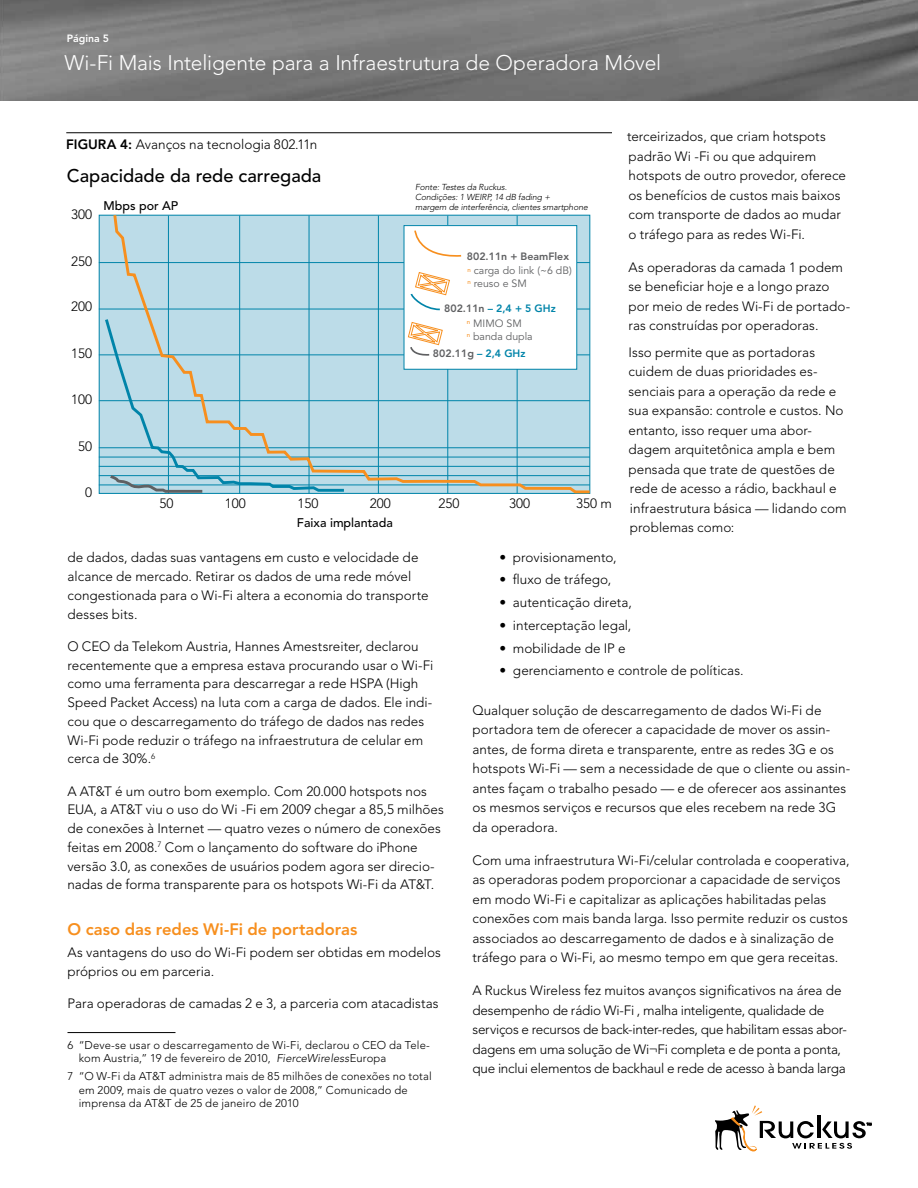
<style>
.page{position:relative;width:918px;height:1188px;background:#fff}
.page>*{position:absolute;margin:0;border:0;box-sizing:border-box;transform-origin:0 0}
.t1{font:300 21px "Avenir LT Std";letter-spacing:-.005em;color:#fff}
.t2{font:500 18.3px "Avenir LT Std";color:#000}
.t3{font:800 16.5px "Avenir LT Std";color:#f78f1e}
.t4{font:300 13.5px/19.5px "Avenir LT Std";color:#000}
.t5{font:500 12.45px "Avenir LT Std";color:#000}
.t6{font:300 11.25px/13.5px "Avenir LT Std";letter-spacing:.015em;color:#000}
.t7{font:10.65px "Avenir LT Std";color:#5f6062}
.t8{font:800 10.65px "Avenir LT Std";color:#5f6062}
.t9{font:800 10.65px "Avenir LT Std";color:#0084a9}
.t10{font:800 10.5px "Avenir LT Std";color:#fff}
.t11{font:italic 300 8.7px/10.4px "Avenir LT Std";letter-spacing:-.01em;color:#000}
.s1{font-weight:800}
.s2{color:#5f6062}
.s3{color:#0084a9}
.s4{font-style:italic}
</style>
<div class="page">
<img style="left:0;top:0;width:918px;height:100px">
<svg style="left:715px;top:1106px;width:156px;height:45px"></svg>
<hr style="left:68px;top:1032px;width:108px;height:1px;background:#000">
<hr style="left:66px;top:132px;width:546px;height:1px;background:#000">
<hr style="left:99px;top:262px;width:491px;height:1px;background:#0084a9">
<hr style="left:99px;top:309px;width:491px;height:1px;background:#0084a9">
<hr style="left:99px;top:355px;width:491px;height:1px;background:#0084a9">
<hr style="left:99px;top:400px;width:491px;height:1px;background:#0084a9">
<hr style="left:99px;top:447px;width:491px;height:1px;background:#0084a9">
<hr style="left:99px;top:457px;width:491px;height:1px;background:#0084a9">
<hr style="left:99px;top:466px;width:491px;height:1px;background:#0084a9">
<hr style="left:99px;top:475px;width:491px;height:1px;background:#0084a9">
<hr style="left:99px;top:485px;width:491px;height:1px;background:#0084a9">
<svg style="left:112px;top:214px;width:479px;height:280px;background:#b2d5e1"></svg>
<svg style="left:103px;top:316px;width:244px;height:178px;background:#aed2de"></svg>
<div style="left:404px;top:226px;width:173px;height:143px;background:#fff"></div>
<div style="left:404px;top:225px;width:173px;height:145px;border:1px solid #0084a9"></div>
<svg style="left:414px;top:230px;width:48px;height:27px"></svg>
<svg style="left:410px;top:272px;width:40px;height:39px"></svg>
<svg style="left:408px;top:322px;width:35px;height:34px"></svg>
<p class="t10" style="left:67px;top:32px;width:44px">Página 5</p>
<h1 class="t1" style="left:64px;top:50px;width:598px">Wi-Fi Mais Inteligente para a Infraestrutura de Operadora Móvel</h1>
<p class="t4" style="left:66px;top:135px;width:253px"><span class="s1">FIGURA 4:</span> Avanços na tecnologia 802.11n</p>
<h2 class="t2" style="left:67px;top:165px;width:256px">Capacidade da rede carregada</h2>
<p class="t11" style="left:415px;top:182px;width:174px">Fonte: Testes da Ruckus.<br>Condições: 1 WEIRP, 14 dB fading +<br>margem de interferência, clientes smartphone</p>
<p class="t5" style="left:104px;top:199px;width:76px">Mbps por AP</p>
<p class="t4" style="left:71px;top:204px;width:22px">300</p>
<p class="t4" style="left:71px;top:252px;width:22px">250</p>
<p class="t4" style="left:71px;top:297px;width:22px">200</p>
<p class="t4" style="left:71px;top:344px;width:22px">150</p>
<p class="t4" style="left:71px;top:390px;width:22px">100</p>
<p class="t4" style="left:78px;top:436px;width:15px">50</p>
<p class="t4" style="left:85px;top:482px;width:8px">0</p>
<p class="t8" style="left:467px;top:250px;width:104px">802.11n + BeamFlex</p>
<p class="t7" style="left:468px;top:265px;width:106px"><sup>■</sup> carga do link (~6 dB)</p>
<p class="t7" style="left:468px;top:277px;width:61px"><sup>■</sup> reuso e SM</p>
<p class="t7" style="left:467px;top:317px;width:57px"><sup>■</sup> MIMO SM</p>
<p class="t7" style="left:467px;top:330px;width:67px"><sup>■</sup> banda dupla</p>
<p class="t9" style="left:444px;top:302px;width:113px"><span class="s2">802.11n</span> – 2,4 + 5 GHz</p>
<p class="t8" style="left:433px;top:347px;width:94px">802.11g <span class="s3">– 2,4 GHz</span></p>
<p class="t4" style="left:159px;top:494px;width:15px">50</p>
<p class="t4" style="left:225px;top:494px;width:22px">100</p>
<p class="t4" style="left:297px;top:494px;width:22px">150</p>
<p class="t4" style="left:370px;top:494px;width:22px">200</p>
<p class="t4" style="left:438px;top:494px;width:22px">250</p>
<p class="t4" style="left:509px;top:494px;width:22px">300</p>
<p class="t4" style="left:576px;top:494px;width:37px">350 m</p>
<p class="t5" style="left:297px;top:515px;width:97px">Faixa implantada</p>
<p class="t4" style="left:627px;top:127px;width:221px">terceirizados, que criam hotspots padrão Wi -Fi ou que adquirem hotspots de outro provedor, oferece os benefícios de custos mais baixos com transporte de dados ao mudar o tráfego para as redes Wi-Fi.</p>
<p class="t4" style="left:628px;top:258px;width:223px">As operadoras da camada 1 podem se beneficiar hoje e a longo prazo por meio de redes Wi-Fi de portado&shy;ras construídas por operadoras.</p>
<p class="t4" style="left:628px;top:342px;width:220px">Isso permite que as portadoras cuidem de duas prioridades es&shy;senciais para a operação da rede e sua expansão: controle e custos. No entanto, isso requer uma abor&shy;dagem arquitetônica ampla e bem pensada que trate de questões de rede de acesso a rádio, backhaul e infraestrutura básica — lidando com problemas como:</p>
<p class="t4" style="left:68px;top:548px;width:363px;line-height:18.8px">de dados, dadas suas vantagens em custo e velocidade de alcance de mercado. Retirar os dados de uma rede móvel congestionada para o Wi-Fi altera a economia do transporte desses bits.</p>
<p class="t4" style="left:68px;top:637px;width:368px;line-height:18.8px">O CEO da Telekom Austria, Hannes Amestsreiter, declarou recentemente que a empresa estava procurando usar o Wi-Fi como uma ferramenta para descarregar a rede HSPA (High Speed Packet Access) na luta com a carga de dados. Ele indi&shy;cou que o descarregamento do tráfego de dados nas redes Wi-Fi pode reduzir o tráfego na infraestrutura de celular em cerca de 30%.<sup>6</sup></p>
<p class="t4" style="left:67px;top:782px;width:378px;line-height:18.8px">A AT&amp;T é um outro bom exemplo. Com 20.000 hotspots nos EUA, a AT&amp;T viu o uso do Wi -Fi em 2009 chegar a 85,5 milhões de conexões à Internet — quatro vezes o número de conexões feitas em 2008.<sup>7</sup> Com o lançamento do software do iPhone versão 3.0, as conexões de usuários podem agora ser direcio&shy;nadas de forma transparente para os hotspots Wi-Fi da AT&amp;T.</p>
<p class="t3" style="left:68px;top:920px;width:291px">O caso das redes Wi-Fi de portadoras</p>
<p class="t4" style="left:68px;top:943px;width:375px;line-height:18.8px">As vantagens do uso do Wi-Fi podem ser obtidas em modelos próprios ou em parceria.</p>
<p class="t4" style="left:68px;top:994px;width:373px">Para operadoras de camadas 2 e 3, a parceria com atacadistas</p>
<p class="t6" style="left:79px;top:1038px;width:353px;text-indent:-11px">6 “Deve-se usar o descarregamento de Wi-Fi, declarou o CEO da Tele&shy;kom Austria,” 19 de fevereiro de 2010, <span class="s4">FierceWireless</span>Europa</p>
<p class="t6" style="left:79px;top:1070px;width:354px;text-indent:-11px">7 “O W-Fi da AT&amp;T administra mais de 85 milhões de conexões no total em 2009, mais de quatro vezes o valor de 2008,” Comunicado de imprensa da AT&amp;T de 25 de janeiro de 2010</p>
<p class="t4" style="left:499px;top:547px;width:119px">• provisionamento,</p>
<p class="t4" style="left:499px;top:570px;width:113px">• fluxo de tráfego,</p>
<p class="t4" style="left:499px;top:593px;width:134px">• autenticação direta,</p>
<p class="t4" style="left:499px;top:615px;width:133px">• interceptação legal,</p>
<p class="t4" style="left:499px;top:638px;width:128px">• mobilidade de IP e</p>
<p class="t4" style="left:499px;top:661px;width:246px">• gerenciamento e controle de políticas.</p>
<p class="t4" style="left:472px;top:701px;width:379px">Qualquer solução de descarregamento de dados Wi-Fi de portadora tem de oferecer a capacidade de mover os assin&shy;antes, de forma direta e transparente, entre as redes 3G e os hotspots Wi-Fi — sem a necessidade de que o cliente ou assin&shy;antes façam o trabalho pesado — e de oferecer aos assinantes os mesmos serviços e recursos que eles recebem na rede 3G da operadora.</p>
<p class="t4" style="left:472px;top:851px;width:379px">Com uma infraestrutura Wi-Fi/celular controlada e cooperativa, as operadoras podem proporcionar a capacidade de serviços em modo Wi-Fi e capitalizar as aplicações habilitadas pelas conexões com mais banda larga. Isso permite reduzir os custos associados ao descarregamento de dados e à sinalização de tráfego para o Wi-Fi, ao mesmo tempo em que gera receitas.</p>
<p class="t4" style="left:472px;top:981px;width:376px">A Ruckus Wireless fez muitos avanços significativos na área de desempenho de rádio Wi-Fi , malha inteligente, qualidade de serviços e recursos de back-inter-redes, que habilitam essas abor&shy;dagens em uma solução de Wi¬Fi completa e de ponta a ponta, que inclui elementos de backhaul e rede de acesso à banda larga</p>
</div>
